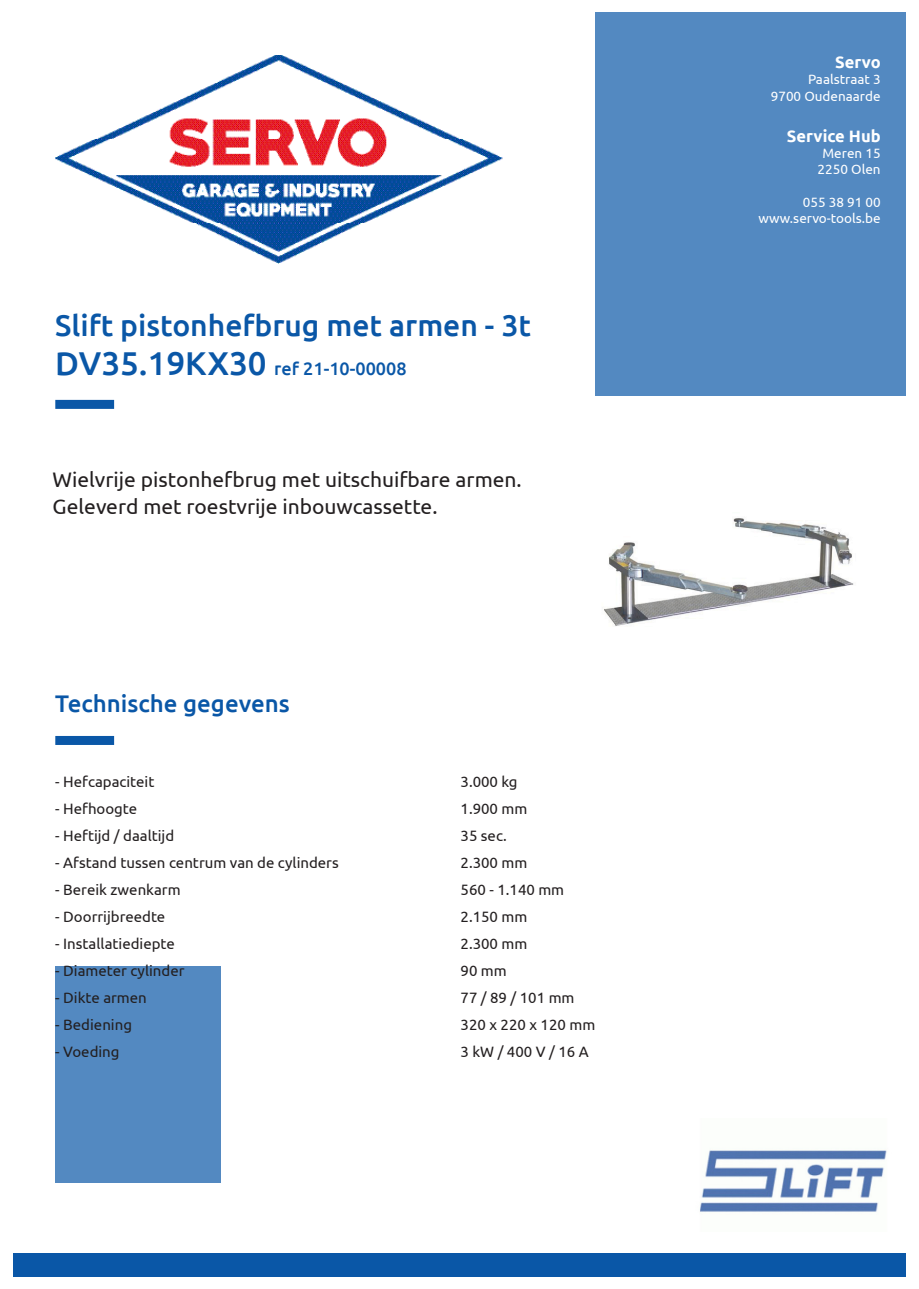
<style>
.page{position:relative;width:919px;height:1289px;background:#fff}
.page>*{position:absolute;margin:0;border:0;box-sizing:border-box;transform-origin:0 0}
.t1{font:500 30px "Ubuntu";color:#0a57a7}
.t2{font:500 24px "Ubuntu";color:#0a57a7}
.t3{font:21px "Ubuntu";color:#231f20}
.t4{font:500 18px "Ubuntu";color:#0a57a7}
.t5{font:700 16.5px "Ubuntu";color:#fff}
.t6{font:15px "Ubuntu";color:#231f20}
.t7{font:13.5px "Ubuntu";color:#fff}
.s1{font-size:33px}
</style>
<div class="page">
<div style="left:13px;top:1252px;width:892px;height:24px;background:#0a57a7"></div>
<img style="left:55px;top:55px;width:447px;height:208px">
<div style="left:55px;top:400px;width:59px;height:9px;background:#0a57a7"></div>
<img style="left:700px;top:1150px;width:187px;height:62px">
<div style="left:55px;top:965px;width:166px;height:217px;background:#5389c1"></div>
<div style="left:595px;top:13px;width:311px;height:383px;background:#5389c1"></div>
<img style="left:604px;top:518px;width:250px;height:108px">
<div style="left:55px;top:736px;width:59px;height:9px;background:#0a57a7"></div>
<p class="t1" style="left:55px;top:306px;width:477px">Slift pistonhefbrug met armen - 3t</p>
<p class="t4" style="left:55px;top:358px;width:353px"><span class="s1">DV35.19KX30</span> ref 21-10-00008</p>
<p class="t3" style="left:53px;top:467px;width:470px">Wielvrije pistonhefbrug met uitschuifbare armen.</p>
<p class="t3" style="left:53px;top:494px;width:386px">Geleverd met roestvrije inbouwcassette.</p>
<p class="t2" style="left:55px;top:688px;width:236px">Technische gegevens</p>
<p class="t6" style="left:55px;top:772px;width:101px">- Hefcapaciteit</p>
<p class="t6" style="left:55px;top:799px;width:83px">- Hefhoogte</p>
<p class="t6" style="left:55px;top:826px;width:120px">- Heftijd / daaltijd</p>
<p class="t6" style="left:55px;top:853px;width:285px">- Afstand tussen centrum van de cylinders</p>
<p class="t6" style="left:55px;top:880px;width:127px">- Bereik zwenkarm</p>
<p class="t6" style="left:55px;top:907px;width:112px">- Doorrijbreedte</p>
<p class="t6" style="left:55px;top:934px;width:121px">- Installatiediepte</p>
<p class="t6" style="left:55px;top:961px;width:131px">- Diameter cylinder</p>
<p class="t6" style="left:55px;top:988px;width:93px">- Dikte armen</p>
<p class="t6" style="left:55px;top:1015px;width:78px">- Bediening</p>
<p class="t6" style="left:55px;top:1042px;width:66px">- Voeding</p>
<p class="t6" style="left:460px;top:772px;width:59px">3.000 kg</p>
<p class="t6" style="left:460px;top:799px;width:68px">1.900 mm</p>
<p class="t6" style="left:460px;top:826px;width:48px">35 sec.</p>
<p class="t6" style="left:460px;top:853px;width:68px">2.300 mm</p>
<p class="t6" style="left:460px;top:880px;width:105px">560 - 1.140 mm</p>
<p class="t6" style="left:460px;top:907px;width:68px">2.150 mm</p>
<p class="t6" style="left:460px;top:934px;width:68px">2.300 mm</p>
<p class="t6" style="left:460px;top:961px;width:48px">90 mm</p>
<p class="t6" style="left:460px;top:988px;width:115px">77 / 89 / 101 mm</p>
<p class="t6" style="left:460px;top:1015px;width:136px">320 x 220 x 120 mm</p>
<p class="t6" style="left:460px;top:1042px;width:130px">3 kW / 400 V / 16 A</p>
<p class="t5" style="left:835px;top:52px;width:47px">Servo</p>
<p class="t7" style="left:808px;top:71px;width:74px">Paalstraat 3</p>
<p class="t7" style="left:770px;top:87px;width:111px">9700 Oudenaarde</p>
<p class="t5" style="left:786px;top:126px;width:95px">Service Hub</p>
<p class="t7" style="left:822px;top:145px;width:60px">Meren 15</p>
<p class="t7" style="left:817px;top:161px;width:65px">2250 Olen</p>
<p class="t7" style="left:802px;top:194px;width:79px">055 38 91 00</p>
<p class="t7" style="left:758px;top:210px;width:124px">www.servo-tools.be</p>
</div>
